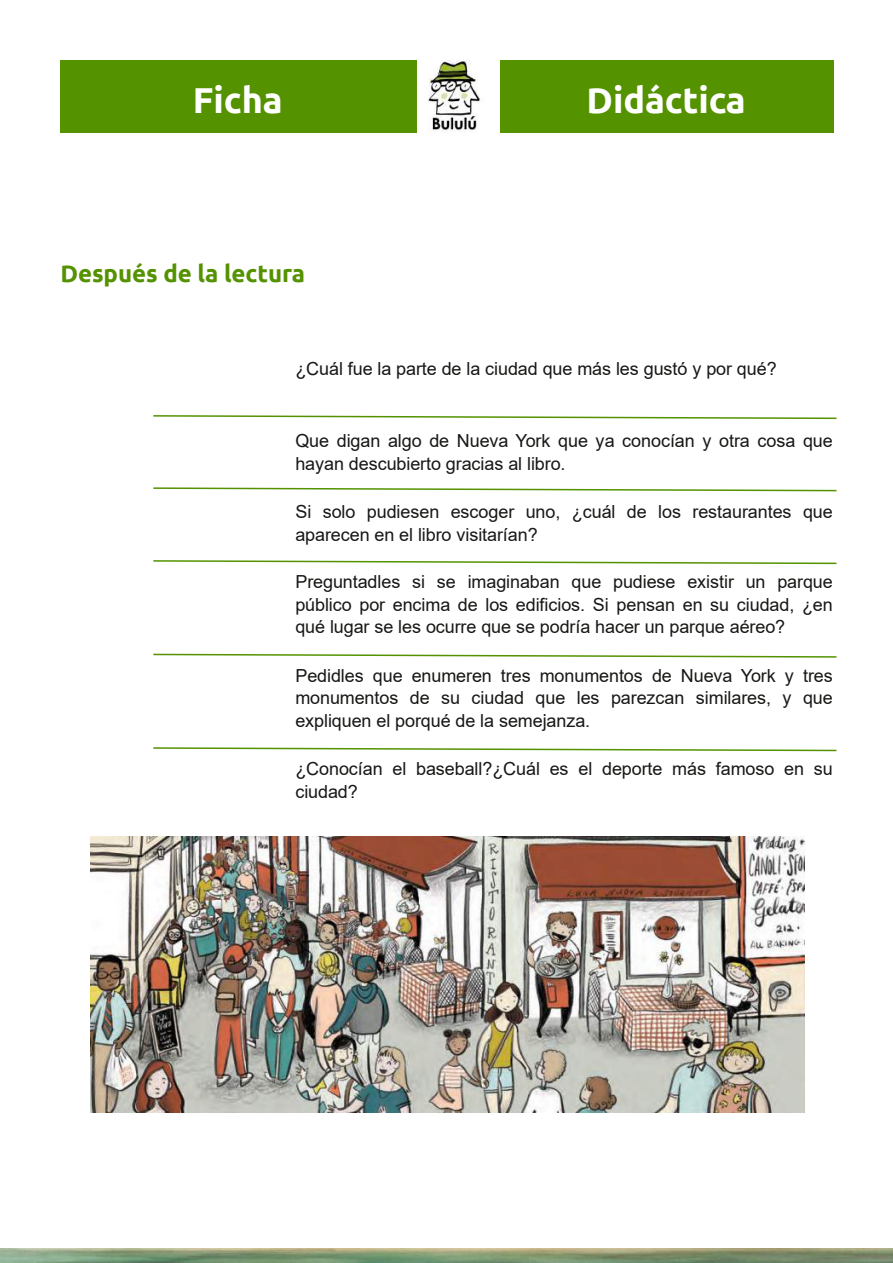
<style>
.page{position:relative;width:893px;height:1263px;background:#fff}
.page>*{position:absolute;margin:0;border:0;box-sizing:border-box;transform-origin:0 0}
.t1{font:700 36px "Ubuntu";letter-spacing:-.005em;color:#fff}
.t2{font:700 24px "Ubuntu";letter-spacing:-.005em;color:#549200}
.t3{font:18px/22.5px "Arial";letter-spacing:-.005em;color:#171715}
</style>
<div class="page">
<img style="left:0;top:1249px;width:893px;height:14px">
<img style="left:428px;top:61px;width:56px;height:71px">
<div style="left:61px;top:61px;width:356px;height:72px;background:#549200"></div>
<div style="left:500px;top:61px;width:334px;height:72px;background:#549200"></div>
<svg style="left:153px;top:560px;width:684px;height:5px"></svg>
<svg style="left:153px;top:487px;width:684px;height:5px"></svg>
<svg style="left:153px;top:415px;width:684px;height:5px"></svg>
<img style="left:91px;top:836px;width:713px;height:277px">
<svg style="left:153px;top:653px;width:684px;height:5px"></svg>
<svg style="left:153px;top:747px;width:684px;height:5px"></svg>
<h1 class="t1" style="left:193px;top:80px;width:91px">Ficha</h1>
<h1 class="t1" style="left:587px;top:80px;width:161px">Didáctica</h1>
<h2 class="t2" style="left:61px;top:260px;width:246px">Después de la lectura</h2>
<p class="t3" style="left:295px;top:358px;width:483px">¿Cuál fue la parte de la ciudad que más les gustó y por qué?</p>
<p class="t3" style="left:295px;top:430px;width:539px">Que digan algo de Nueva York que ya conocían y otra cosa que hayan descubierto gracias al libro.</p>
<p class="t3" style="left:295px;top:501px;width:539px">Si solo pudiesen escoger uno, ¿cuál de los restaurantes que aparecen en el libro visitarían?</p>
<p class="t3" style="left:295px;top:571px;width:539px;text-align:justify">Preguntadles si se imaginaban que pudiese existir un parque público por encima de los edificios. Si pensan en su ciudad, ¿en qué lugar se les ocurre que se podría hacer un parque aéreo?</p>
<p class="t3" style="left:295px;top:664px;width:539px;text-align:justify">Pedidles que enumeren tres monumentos de Nueva York y tres monumentos de su ciudad que les parezcan similares, y que expliquen el porqué de la semejanza.</p>
<p class="t3" style="left:295px;top:758px;width:539px">¿Conocían el baseball?¿Cuál es el deporte más famoso en su ciudad?</p>
</div>
